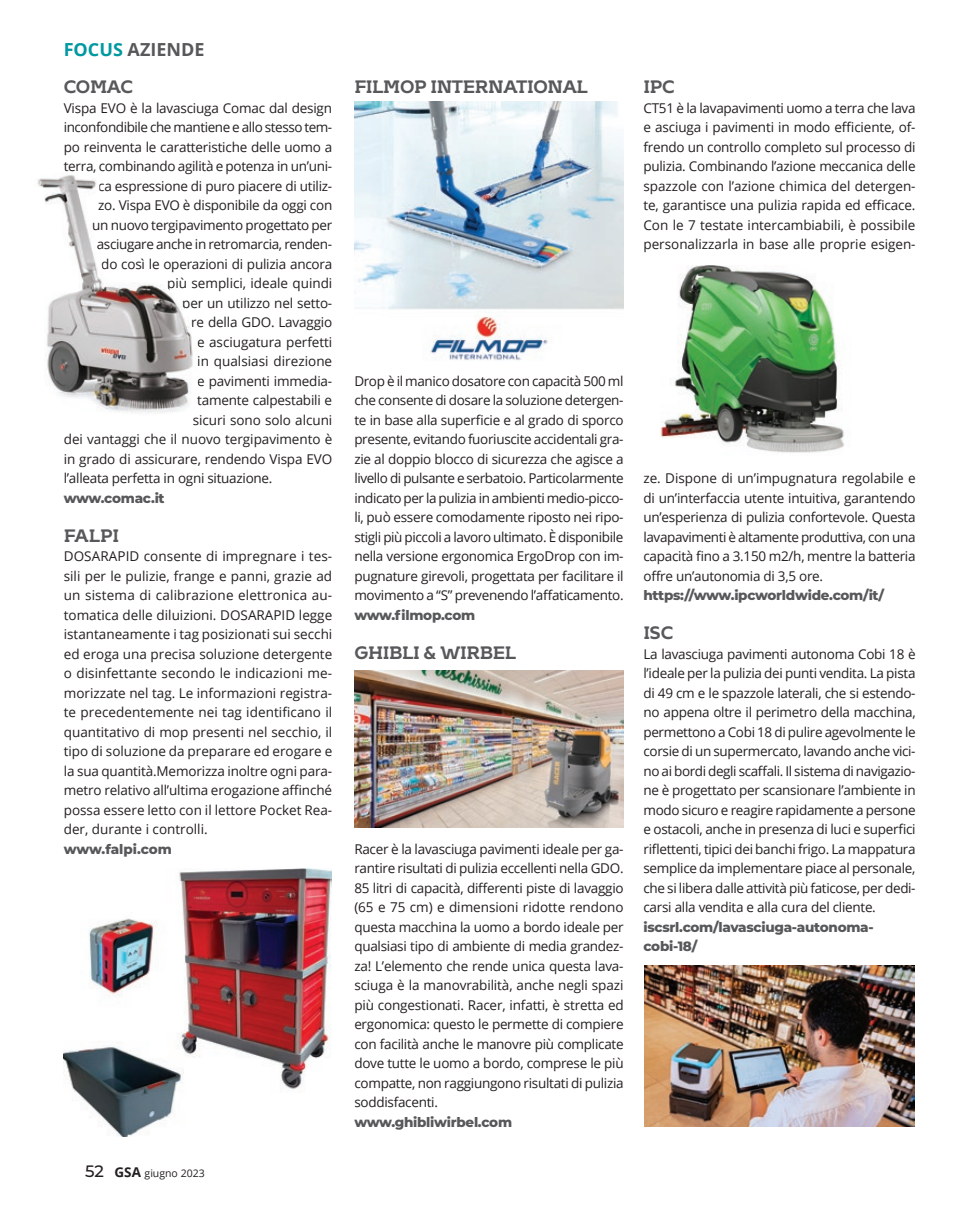
<style>
.page{position:relative;width:978px;height:1212px;background:#fff}
.page>*{position:absolute;margin:0;border:0;box-sizing:border-box;transform-origin:0 0}
.titoletti_articolo{font:700 18px "Kontrapunkt Bob";letter-spacing:-.02em;color:#57585a}
.t1{font:700 18px "Open Sans";color:#57585a}
.testo_GSA{font:13.5px/19.5px "Open Sans";letter-spacing:-.02em;color:#231f20;text-align:justify}
.didascalia_1{font:800 13.5px/19.5px "Montserrat";letter-spacing:-.02em;color:#57585a}
.testo_GSA-2{font:13.5px "Open Sans";color:#231f20}
.titoletti_articolo-2{font:800 13.5px "Montserrat";letter-spacing:-.005em;color:#57585a}
.t2{font:10.5px "Open Sans";color:#231f20}
.s1{color:#0098a1}
.s2{font-family:"Montserrat";font-weight:500;font-size:16.5px}
.s3{font-weight:700;font-size:13.5px}
</style>
<div class="page">
<img style="left:64px;top:868px;width:268px;height:268px">
<img style="left:354px;top:101px;width:270px;height:260px">
<img style="left:354px;top:670px;width:270px;height:157px">
<img style="left:660px;top:265px;width:184px;height:188px">
<img style="left:645px;top:965px;width:269px;height:162px">
<img style="left:38px;top:175px;width:155px;height:238px">
<p class="t1" style="left:64px;top:37px;width:142px"><span class="s1">FOCUS</span> AZIENDE</p>
<p class="titoletti_articolo" style="left:64px;top:76px;width:71px">COMAC</p>
<p class="testo_GSA" style="left:64px;top:98px;width:270px">Vispa EVO è la lavasciuga Comac dal design</p>
<p class="testo_GSA" style="left:64px;top:117px;width:270px">inconfondibile che mantiene e allo stesso tem-</p>
<p class="testo_GSA" style="left:64px;top:137px;width:270px">po reinventa le caratteristiche delle uomo a</p>
<p class="testo_GSA" style="left:64px;top:156px;width:270px">terra, combinando agilità e potenza in un’uni-</p>
<p class="testo_GSA" style="left:98px;top:176px;width:236px">ca espressione di puro piacere di utiliz-</p>
<p class="testo_GSA" style="left:98px;top:195px;width:236px">zo. Vispa EVO è disponibile da oggi con</p>
<p class="testo_GSA" style="left:92px;top:215px;width:242px">un nuovo tergipavimento progettato per</p>
<p class="testo_GSA" style="left:97px;top:234px;width:237px">asciugare anche in retromarcia, renden-</p>
<p class="testo_GSA" style="left:101px;top:254px;width:233px">do così le operazioni di pulizia ancora</p>
<p class="testo_GSA" style="left:167px;top:273px;width:167px">più semplici, ideale quindi</p>
<p class="testo_GSA" style="left:182px;top:293px;width:152px">per un utilizzo nel setto-</p>
<p class="testo_GSA" style="left:191px;top:312px;width:143px">re della GDO. Lavaggio</p>
<p class="testo_GSA" style="left:197px;top:332px;width:137px">e asciugatura perfetti</p>
<p class="testo_GSA-2" style="left:197px;top:352px;width:136px">in qualsiasi direzione</p>
<p class="testo_GSA" style="left:197px;top:371px;width:137px">e pavimenti immedia-</p>
<p class="testo_GSA" style="left:197px;top:390px;width:136px">tamente calpestabili e</p>
<p class="testo_GSA" style="left:193px;top:410px;width:141px">sicuri sono solo alcuni</p>
<p class="testo_GSA" style="left:64px;top:429px;width:270px">dei vantaggi che il nuovo tergipavimento è</p>
<p class="testo_GSA" style="left:64px;top:449px;width:270px">in grado di assicurare, rendendo Vispa EVO</p>
<p class="testo_GSA" style="left:64px;top:468px;width:210px">l’alleata perfetta in ogni situazione.</p>
<p class="didascalia_1" style="left:64px;top:487px;width:102px">www.comac.it</p>
<p class="titoletti_articolo" style="left:64px;top:525px;width:57px">FALPI</p>
<p class="testo_GSA" style="left:64px;top:546px;width:270px">DOSARAPID consente di impregnare i tes&shy;sili per le pulizie, frange e panni, grazie ad un sistema di calibrazione elettronica au&shy;tomatica delle diluizioni. DOSARAPID legge istantaneamente i tag posizionati sui secchi ed eroga una precisa soluzione detergente o disinfettante secondo le indicazioni me&shy;morizzate nel tag. Le informazioni registra&shy;te precedentemente nei tag identificano il quantitativo di mop presenti nel secchio, il tipo di soluzione da preparare ed erogare e la sua quantità.Memorizza inoltre ogni para&shy;metro relativo all’ultima erogazione affinché possa essere letto con il lettore Pocket Rea&shy;der, durante i controlli.</p>
<p class="titoletti_articolo-2" style="left:64px;top:839px;width:110px">www.falpi.com</p>
<p class="t2" style="left:85px;top:1166px;width:121px"><span class="s2">52</span> <span class="s3">GSA</span> giugno 2023</p>
<p class="titoletti_articolo" style="left:354px;top:76px;width:235px">FILMOP INTERNATIONAL</p>
<p class="titoletti_articolo" style="left:643px;top:76px;width:33px">IPC</p>
<p class="testo_GSA" style="left:643px;top:98px;width:274px">CT51 è la lavapavimenti uomo a terra che lava e asciuga i pavimenti in modo efficiente, of&shy;frendo un controllo completo sul processo di pulizia. Combinando l’azione meccanica delle spazzole con l’azione chimica del detergen&shy;te, garantisce una pulizia rapida ed efficace.<br>Con le 7 testate intercambiabili, è possibile personalizzarla in base alle proprie esigen-</p>
<p class="testo_GSA" style="left:354px;top:371px;width:271px">Drop è il manico dosatore con capacità 500 ml che consente di dosare la soluzione detergen&shy;te in base alla superficie e al grado di sporco presente, evitando fuoriuscite accidentali gra&shy;zie al doppio blocco di sicurezza che agisce a livello di pulsante e serbatoio. Particolarmente indicato per la pulizia in ambienti medio-picco&shy;li, può essere comodamente riposto nei ripo&shy;stigli più piccoli a lavoro ultimato. È disponibile nella versione ergonomica ErgoDrop con im&shy;pugnature girevoli, progettata per facilitare il movimento a “S” prevenendo l’affaticamento.</p>
<p class="didascalia_1" style="left:354px;top:604px;width:122px">www.filmop.com</p>
<p class="titoletti_articolo" style="left:354px;top:642px;width:163px">GHIBLI &amp; WIRBEL</p>
<p class="testo_GSA" style="left:354px;top:839px;width:271px">Racer è la lavasciuga pavimenti ideale per ga&shy;rantire risultati di pulizia eccellenti nella GDO.<br>85 litri di capacità, differenti piste di lavaggio (65 e 75 cm) e dimensioni ridotte rendono questa macchina la uomo a bordo ideale per qualsiasi tipo di ambiente di media grandez&shy;za! L’elemento che rende unica questa lava&shy;sciuga è la manovrabilità, anche negli spazi più congestionati. Racer, infatti, è stretta ed ergonomica: questo le permette di compiere con facilità anche le manovre più complicate dove tutte le uomo a bordo, comprese le più compatte, non raggiungono risultati di pulizia soddisfacenti.</p>
<p class="didascalia_1" style="left:354px;top:1111px;width:159px">www.ghibliwirbel.com</p>
<p class="testo_GSA" style="left:643px;top:468px;width:274px">ze. Dispone di un’impugnatura regolabile e di un’interfaccia utente intuitiva, garantendo un’esperienza di pulizia confortevole. Questa lavapavimenti è altamente produttiva, con una capacità fino a 3.150 m2/h, mentre la batteria offre un’autonomia di 3,5 ore.</p>
<p class="didascalia_1" style="left:643px;top:585px;width:242px">https://www.ipcworldwide.com/it/</p>
<p class="titoletti_articolo" style="left:643px;top:622px;width:31px">ISC</p>
<p class="testo_GSA" style="left:643px;top:644px;width:274px">La lavasciuga pavimenti autonoma Cobi 18 è l’ideale per la pulizia dei punti vendita. La pista di 49 cm e le spazzole laterali, che si estendo&shy;no appena oltre il perimetro della macchina, permettono a Cobi 18 di pulire agevolmente le corsie di un supermercato, lavando anche vici&shy;no ai bordi degli scaffali. Il sistema di navigazio&shy;ne è progettato per scansionare l’ambiente in modo sicuro e reagire rapidamente a persone e ostacoli, anche in presenza di luci e superfici riflettenti, tipici dei banchi frigo. La mappatura semplice da implementare piace al personale, che si libera dalle attività più faticose, per dedi&shy;carsi alla vendita e alla cura del cliente.</p>
<p class="didascalia_1" style="left:643px;top:916px;width:232px">iscsrl.com/lavasciuga-autonoma&shy;cobi-18/</p>
</div>
